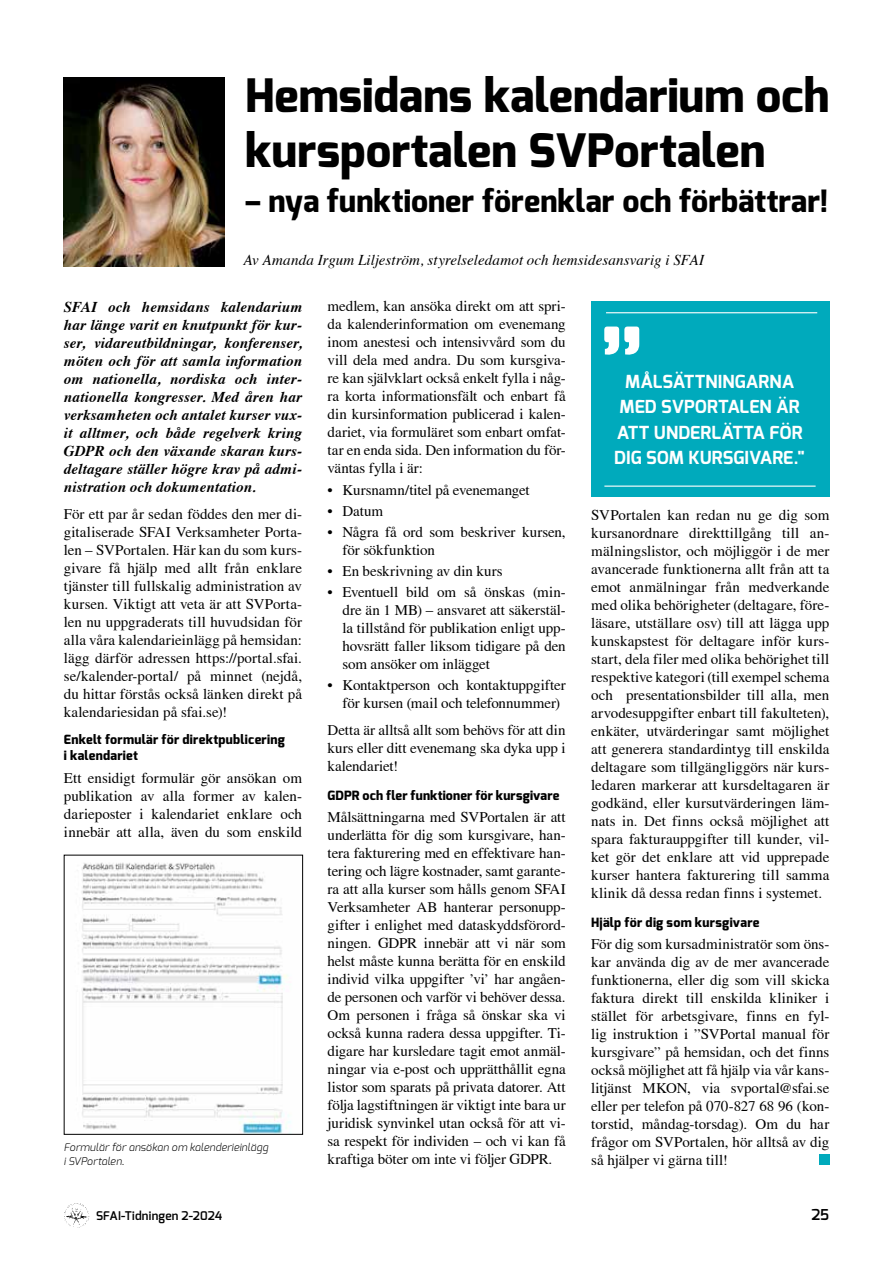
<style>
.page{position:relative;width:893px;height:1263px;background:#fff}
.page>*{position:absolute;margin:0;border:0;box-sizing:border-box;transform-origin:0 0}
.t1{font:600 117px "Exo";color:#fff}
.t2{font:800 46.05px/55.2px "Exo";color:#000}
.t3{font:800 30.75px "Exo";color:#000}
.t4{font:700 18px/25.5px "Exo";color:#fff;text-align:center}
.t5{font:15px/18px "Times";color:#000;text-align:justify}
.t6{font:italic 700 15px/18px "Times";letter-spacing:.015em;color:#000;text-align:justify}
.t7{font:italic 15px "Times";letter-spacing:.005em;color:#000}
.t8{font:600 15px "Exo";color:#000}
.t9{font:800 12.75px/16.5px "Exo";letter-spacing:.02em;color:#000}
.t10{font:600 12px "Exo";letter-spacing:.02em;color:#000}
.t11{font:italic 300 10.5px/13.5px "Exo";letter-spacing:.02em;color:#000}
</style>
<div class="page">
<img style="left:64px;top:1203px;width:25px;height:25px">
<div style="left:819px;top:1155px;width:10px;height:10px;background:#00aabc"></div>
<img style="left:64px;top:77px;width:160px;height:189px">
<img style="left:78px;top:862px;width:213px;height:271px">
<div style="left:64px;top:855px;width:239px;height:280px;border:1px solid #000"></div>
<div style="left:591px;top:301px;width:239px;height:195px;background:#00aabc"></div>
<hr style="left:606px;top:312px;width:211px;height:1px;background:#fff">
<hr style="left:604px;top:486px;width:212px;height:1px;background:#fff">
<h2 class="t2" style="left:245px;top:68px;width:586px">Hemsidans kalendarium och kursportalen SVPortalen</h2>
<h3 class="t3" style="left:245px;top:182px;width:585px">– nya funktioner förenklar och förbättrar!</h3>
<p class="t7" style="left:243px;top:247px;width:462px">Av Amanda Irgum Liljeström, styrelseledamot och hemsidesansvarig i SFAI</p>
<p class="t6" style="left:64px;top:297px;width:240px">SFAI och hemsidans kalendarium har länge varit en knutpunkt för kur&shy;ser, vidareutbildningar, konferenser, möten och för att samla information om nationella, nordiska och inter&shy;nationella kongresser. Med åren har verksamheten och antalet kurser vux&shy;it alltmer, och både regelverk kring GDPR och den växande skaran kurs&shy;deltagare ställer högre krav på admi&shy;nistration och dokumentation.</p>
<p class="t5" style="left:64px;top:504px;width:240px">För ett par år sedan föddes den mer di&shy;gitaliserade SFAI Verksamheter Porta&shy;len – SVPortalen. Här kan du som kurs&shy;givare få hjälp med allt från enklare tjänster till fullskalig administration av kursen. Viktigt att veta är att SVPorta&shy;len nu uppgraderats till huvudsidan för alla våra kalendarieinlägg på hemsidan: lägg därför adressen https://portal.sfai. se/kalender-portal/ på minnet (nejdå, du hittar förstås också länken direkt på kalendariesidan på sfai.se)!</p>
<p class="t9" style="left:64px;top:731px;width:223px">Enkelt formulär för direktpublicering i kalendariet</p>
<p class="t5" style="left:64px;top:768px;width:240px">Ett ensidigt formulär gör ansökan om publikation av alla former av kalen&shy;darieposter i kalendariet enklare och innebär att alla, även du som enskild</p>
<p class="t5" style="left:328px;top:297px;width:240px">medlem, kan ansöka direkt om att spri&shy;da kalenderinformation om evenemang inom anestesi och intensivvård som du vill dela med andra. Du som kursgiva&shy;re kan självklart också enkelt fylla i någ&shy;ra korta informationsfält och enbart få din kursinformation publicerad i kalen&shy;dariet, via formuläret som enbart omfat&shy;tar en enda sida. Den information du för&shy;väntas fylla i är:</p>
<p class="t5" style="left:328px;top:481px;width:204px">• Kursnamn/titel på evenemanget</p>
<p class="t5" style="left:328px;top:502px;width:57px">• Datum</p>
<p class="t5" style="left:343px;top:523px;width:225px;text-indent:-15px">• Några få ord som beskriver kursen, för sökfunktion</p>
<p class="t5" style="left:328px;top:562px;width:177px">• En beskrivning av din kurs</p>
<p class="t5" style="left:343px;top:583px;width:225px;text-indent:-15px">• Eventuell bild om så önskas (min&shy;dre än 1 MB) – ansvaret att säkerstäl&shy;la tillstånd för publikation enligt upp&shy;hovsrätt faller liksom tidigare på den som ansöker om inlägget</p>
<p class="t5" style="left:343px;top:676px;width:225px;text-indent:-15px">• Kontaktperson och kontaktuppgifter för kursen (mail och telefonnummer)</p>
<p class="t5" style="left:328px;top:721px;width:240px">Detta är alltså allt som behövs för att din kurs eller ditt evenemang ska dyka upp i kalendariet!</p>
<p class="t9" style="left:328px;top:787px;width:233px">GDPR och fler funktioner för kursgivare</p>
<p class="t5" style="left:328px;top:808px;width:240px">Målsättningarna med SVPortalen är att underlätta för dig som kursgivare, han&shy;tera fakturering med en effektivare han&shy;tering och lägre kostnader, samt garante&shy;ra att alla kurser som hålls genom SFAI Verksamheter AB hanterar personupp&shy;gifter i enlighet med dataskyddsförord&shy;ningen. GDPR innebär att vi när som helst måste kunna berätta för en enskild individ vilka uppgifter ’vi’ har angåen&shy;de personen och varför vi behöver dessa.<br>Om personen i fråga så önskar ska vi också kunna radera dessa uppgifter. Ti&shy;digare har kursledare tagit emot anmäl&shy;ningar via e-post och upprätthållit egna listor som sparats på privata datorer. Att följa lagstiftningen är viktigt inte bara ur juridisk synvinkel utan också för att vi&shy;sa respekt för individen – och vi kan få kraftiga böter om inte vi följer GDPR.</p>
<h1 class="t1" style="left:597px;top:296px;width:51px">”</h1>
<p class="t4" style="left:614px;top:368px;width:192px">MÅLSÄTTNINGARNA<br>MED SVPORTALEN ÄR<br>ATT UNDERLÄTTA FÖR<br>DIG SOM KURSGIVARE."</p>
<p class="t5" style="left:591px;top:505px;width:240px">SVPortalen kan redan nu ge dig som kursanordnare direkttillgång till an&shy;mälningslistor, och möjliggör i de mer avancerade funktionerna allt från att ta emot anmälningar från medverkande med olika behörigheter (deltagare, före&shy;läsare, utställare osv) till att lägga upp kunskapstest för deltagare inför kurs&shy;start, dela filer med olika behörighet till respektive kategori (till exempel schema och presentationsbilder till alla, men arvodesuppgifter enbart till fakulteten), enkäter, utvärderingar samt möjlighet att generera standardintyg till enskilda deltagare som tillgängliggörs när kurs&shy;ledaren markerar att kursdeltagaren är godkänd, eller kursutvärderingen läm&shy;nats in. Det finns också möjlighet att spara fakturauppgifter till kunder, vil&shy;ket gör det enklare att vid upprepade kurser hantera fakturering till samma klinik då dessa redan finns i systemet.</p>
<p class="t9" style="left:591px;top:914px;width:170px">Hjälp för dig som kursgivare</p>
<p class="t5" style="left:591px;top:935px;width:240px">För dig som kursadministratör som öns&shy;kar använda dig av de mer avancerade funktionerna, eller dig som vill skicka faktura direkt till enskilda kliniker i stället för arbetsgivare, finns en fyl&shy;lig instruktion i ”SVPortal manual för kursgivare” på hemsidan, och det finns också möjlighet att få hjälp via vår kans&shy;litjänst MKON, via svportal@sfai.se eller per telefon på 070-827 68 96 (kon&shy;torstid, måndag-torsdag). Om du har frågor om SVPortalen, hör alltså av dig så hjälper vi gärna till!</p>
<p class="t11" style="left:64px;top:1141px;width:206px">Formulär för ansökan om kalenderieinlägg i SVPortalen.</p>
<p class="t10" style="left:96px;top:1208px;width:128px">SFAI-Tidningen 2-2024</p>
<p class="t8" style="left:811px;top:1205px;width:19px">25</p>
</div>
